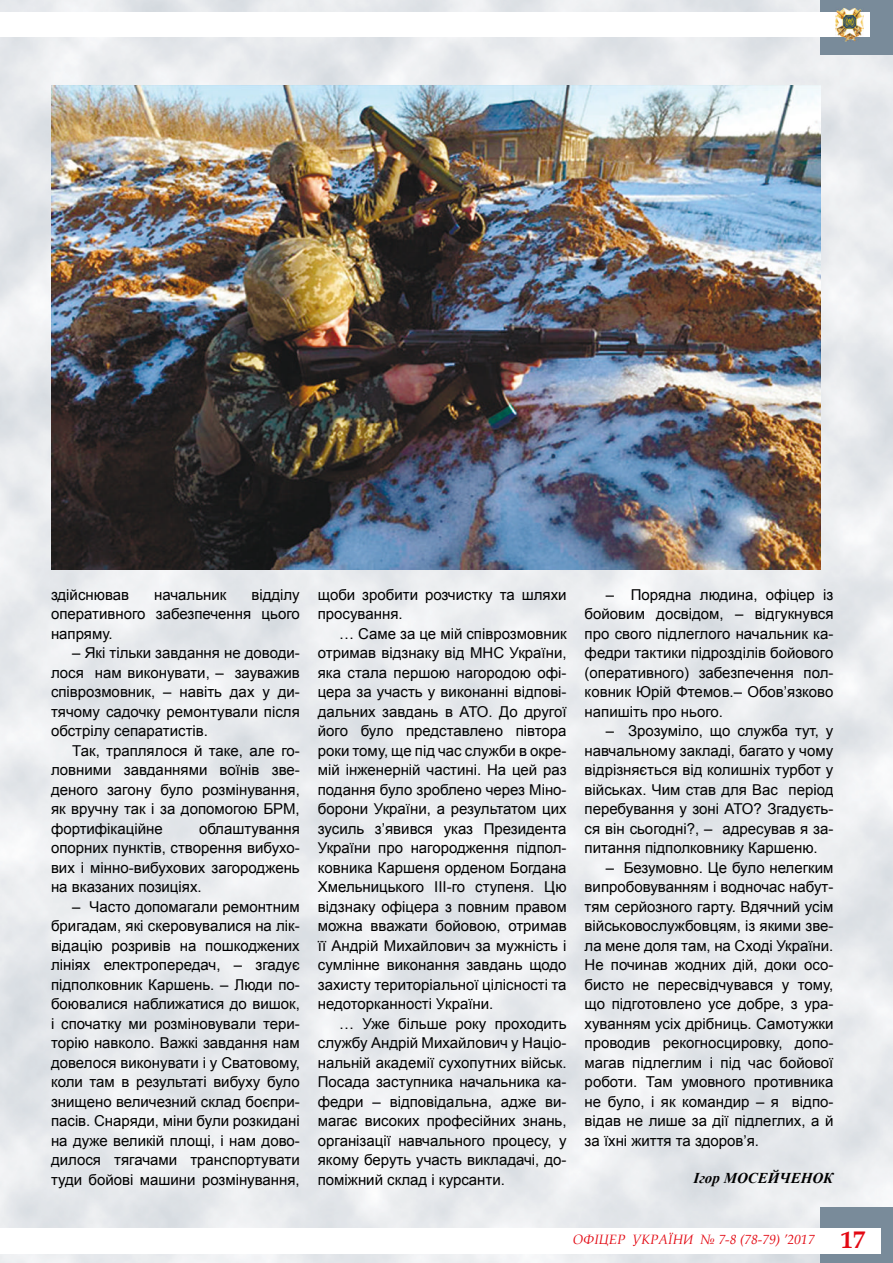
<style>
.page{position:relative;width:893px;height:1263px;background:#fff}
.page>*{position:absolute;margin:0;border:0;box-sizing:border-box;transform-origin:0 0}
.t1{font:15px/19.5px "Arial";color:#000;text-align:justify}
.t2{font:italic 700 15px "Times New Roman";color:#000}
.t3{font:italic 13.5px "Book Antiqua";color:#e30913}
.s1{font-weight:700;font-style:normal;font-size:24px}
</style>
<div class="page">
<img style="left:0;top:0;width:841px;height:1263px">
<div style="left:820px;top:1207px;width:73px;height:56px;background:#798b9a"></div>
<div style="left:821px;top:0;width:72px;height:54px;background:#798b9a"></div>
<div style="left:0;top:1228px;width:881px;height:25px;background:#fff"></div>
<div style="left:0;top:13px;width:870px;height:24px;background:#fff"></div>
<img style="left:835px;top:8px;width:28px;height:34px">
<img style="left:835px;top:13px;width:28px;height:24px">
<svg style="left:570px;top:1196px;width:249px;height:67px"></svg>
<img style="left:51px;top:85px;width:769px;height:485px">
<p class="t1" style="left:51px;top:585px;width:250px;text-indent:200px">відділу оперативного забезпечення цього напряму.</p>
<p class="t1" style="left:51px;top:643px;width:250px;text-indent:21px">– Які тільки завдання не доводи&shy;лося нам виконувати, – зауважив співрозмовник, – навіть дах у ди&shy;тячому садочку ремонтували після обстрілу сепаратистів.</p>
<p class="t1" style="left:51px;top:741px;width:250px;text-indent:21px">Так, траплялося й таке, але го&shy;ловними завданнями воїнів зве&shy;деного загону було розмінування, як вручну так і за допомогою БРМ, фортифікаційне</p>
<p class="t1" style="left:51px;top:585px;width:80px">здійснював</p>
<p class="t1" style="left:154px;top:585px;width:74px">начальник</p>
<p class="t1" style="left:51px;top:819px;width:250px;text-indent:148px">облаштування опорних пунктів, створення вибухо&shy;вих і мінно-вибухових загороджень на вказаних позиціях.</p>
<p class="t1" style="left:51px;top:897px;width:250px;text-indent:21px">– Часто допомагали ремонтним бригадам, які скеровувалися на лік&shy;відацію розривів на пошкоджених лініях електропередач, – згадує підполковник Каршень. – Люди по&shy;боювалися наближатися до вишок, і спочатку ми розміновували тери&shy;торію навколо. Важкі завдання нам довелося виконувати і у Сватовому, коли там в результаті вибуху було знищено величезний склад боєпри&shy;пасів. Снаряди, міни були розкидані на дуже великій площі, і нам дово&shy;дилося тягачами транспортувати туди бойові машини розмінування,</p>
<p class="t1" style="left:318px;top:585px;width:250px">щоби зробити розчистку та шляхи просування.</p>
<p class="t1" style="left:318px;top:624px;width:250px;text-indent:21px">… Саме за це мій співрозмовник отримав відзнаку від МНС України, яка стала першою нагородою офі&shy;цера за участь у виконанні відпові&shy;дальних завдань в АТО. До другої його було представлено півтора роки тому, ще під час служби в окре&shy;мій інженерній частині. На цей раз подання було зроблено через Міно&shy;борони України, а результатом цих зусиль з’явився указ Президента України про нагородження підпол&shy;ковника Каршеня орденом Богдана Хмельницького ІІІ-го ступеня. Цю відзнаку офіцера з повним правом можна вважати бойовою, отримав її Андрій Михайлович за мужність і сумлінне виконання завдань щодо захисту територіальної цілісності та недоторканності України.</p>
<p class="t1" style="left:318px;top:1014px;width:250px;text-indent:21px">… Уже більше року проходить службу Андрій Михайлович у Націо&shy;нальній академії сухопутних військ.<br>Посада заступника начальника ка&shy;федри – відповідальна, адже ви&shy;магає високих професійних знань, організації навчального процесу, у якому беруть участь викладачі, до&shy;поміжний склад і курсанти.</p>
<p class="t1" style="left:585px;top:585px;width:250px;text-indent:21px">– Порядна людина, офіцер із бойовим досвідом, – відгукнувся про свого підлеглого начальник ка&shy;федри тактики підрозділів бойового (оперативного) забезпечення пол&shy;ковник Юрій Фтемов.– Обов’язково напишіть про нього.</p>
<p class="t1" style="left:585px;top:721px;width:250px;text-indent:21px">– Зрозуміло, що служба тут, у навчальному закладі, багато у чому відрізняється від колишніх турбот у військах. Чим став для Вас період перебування у зоні АТО? Згадуєть&shy;ся він сьогодні?, – адресував я за&shy;питання підполковнику Каршеню.</p>
<p class="t1" style="left:585px;top:858px;width:250px;text-indent:21px">– Безумовно. Це було нелегким випробовуванням і водночас набут&shy;тям серйозного гарту. Вдячний усім військовослужбовцям, із якими зве&shy;ла мене доля там, на Сході України.<br>Не починав жодних дій, доки осо&shy;бисто не пересвідчувався у тому, що підготовлено усе добре, з ура&shy;хуванням усіх дрібниць. Самотужки проводив рекогносцировку, допо&shy;магав підлеглим і під час бойової роботи. Там умовного противника не було, і як командир – я відпо&shy;відав не лише за дії підлеглих, а й за їхні життя та здоров’я.</p>
<p class="t2" style="left:694px;top:1167px;width:141px">Ігор МОСЕЙЧЕНОК</p>
<p class="t3" style="left:573px;top:1230px;width:294px">ОФІЦЕР УКРАЇНИ № 7-8 (78-79) ’2017 <span class="s1">17</span></p>
</div>
